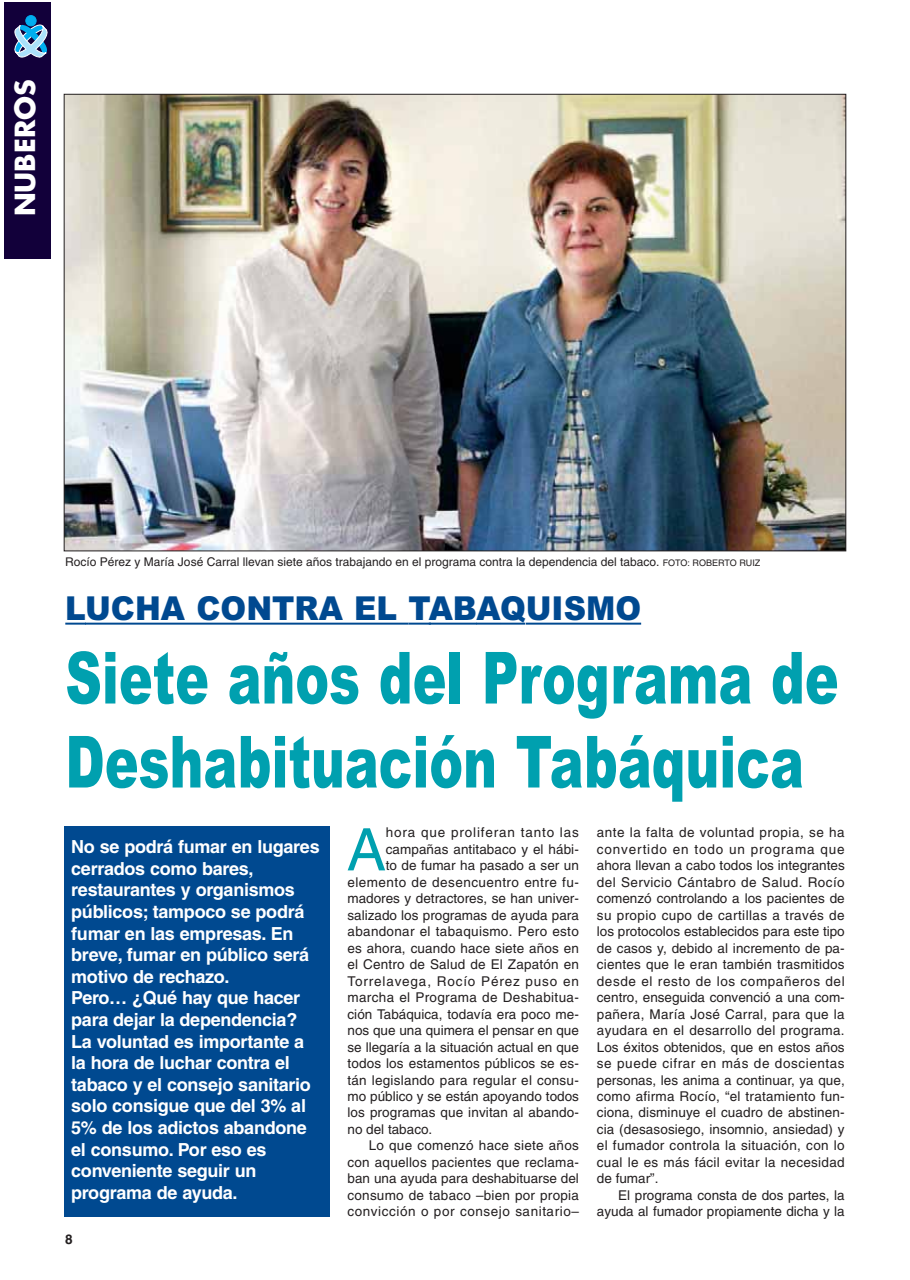
<style>
.page{position:relative;width:910px;height:1280px;background:#fff}
.page>*{position:absolute;margin:0;border:0;box-sizing:border-box;transform-origin:0 0}
.t1{font:900 72px/84px "Arial";color:#00a0af;scale:.7 1}
.t2{font:58.65px "Helvetica";color:#00a0af}
.t3{font:900 33px "Arial";color:#004990;scale:.94 1}
.t4{font:700 27px "Futura";color:#fff}
.t5{font:700 18px/21.6px "Helvetica";letter-spacing:-.015em;color:#fff}
.t6{font:13.5px/16.5px "Helvetica";letter-spacing:.01em;color:#231f20;text-align:justify}
.t7{font:13.5px "Helvetica";letter-spacing:.04em;color:#231f20}
.t8{font:13.5px "Helvetica";letter-spacing:.035em;color:#231f20}
.t9{font:13.5px "Helvetica";letter-spacing:.06em;color:#231f20}
.t10{font:13.5px "Helvetica";letter-spacing:.065em;color:#231f20}
.t11{font:700 13.5px "Helvetica";color:#231f20}
.t12{font:12px "Helvetica";color:#231f20}
.s1{font-size:9px}
</style>
<div class="page">
<div style="left:4px;top:2px;width:47px;height:257px;background:#12003a"></div>
<div style="left:26px;top:15px;width:10px;height:11px;background:#00aeef;border:1px solid #00aeef;border-radius:50%"></div>
<svg style="left:14px;top:21px;width:34px;height:37px"></svg>
<hr style="left:65px;top:623px;width:21px;height:2px;background:#004990">
<hr style="left:85px;top:623px;width:323px;height:2px;background:#004990">
<hr style="left:408px;top:623px;width:23px;height:2px;background:#004990">
<hr style="left:429px;top:623px;width:48px;height:2px;background:#004990">
<hr style="left:476px;top:623px;width:24px;height:2px;background:#004990">
<hr style="left:500px;top:623px;width:25px;height:2px;background:#004990">
<hr style="left:526px;top:623px;width:115px;height:2px;background:#004990">
<div style="left:64px;top:826px;width:266px;height:390px;background:#004990"></div>
<img style="left:66px;top:96px;width:778px;height:453px">
<h3 class="t4" style="left:13px;top:216px;width:138px;rotate:-90deg">NUBEROS</h3>
<p class="t12" style="left:65px;top:557px;width:696px">Rocío Pérez y María José Carral llevan siete años trabajando en el programa contra la dependencia del tabaco. <span class="s1">FOTO: ROBERTO RUIZ</span></p>
<h3 class="t3" style="left:65px;top:596px;width:614px">LUCHA CONTRA EL TABAQUISMO</h3>
<h1 class="t1" style="left:65px;top:643px;width:1106px">Siete años del Programa de<br>Deshabituación Tabáquica</h1>
<p class="t5" style="left:71px;top:838px;width:250px">No se podrá fumar en lugares cerrados como bares, restaurantes y organismos públicos; tampoco se podrá fumar en las empresas. En breve, fumar en público será motivo de rechazo.<br>Pero… ¿Qué hay que hacer para dejar la dependencia?<br>La voluntad es importante a la hora de luchar contra el tabaco y el consejo sanitario solo consigue que del 3% al<br>5% de los adictos abandone el consumo. Por eso es conveniente seguir un programa de ayuda.</p>
<p class="t11" style="left:65px;top:1234px;width:9px">8</p>
<p class="t6" style="left:597px;top:826px;width:249px">ante la falta de voluntad propia, se ha convertido en todo un programa que ahora llevan a cabo todos los integrantes del Servicio Cántabro de Salud. Rocío comenzó controlando a los pacientes de su propio cupo de cartillas a través de los protocolos establecidos para este tipo de casos y, debido al incremento de pa&shy;cientes que le eran también trasmitidos desde el resto de los compañeros del centro, enseguida convenció a una com&shy;pañera, María José Carral, para que la ayudara en el desarrollo del programa.<br>Los éxitos obtenidos, que en estos años se puede cifrar en más de doscientas personas, les anima a continuar, ya que, como afirma Rocío, “el tratamiento fun&shy;ciona, disminuye el cuadro de abstinen&shy;cia (desasosiego, insomnio, ansiedad) y el fumador controla la situación, con lo cual le es más fácil evitar la necesidad de fumar”.</p>
<p class="t6" style="left:597px;top:1188px;width:249px;text-align:right">El programa consta de dos partes, la ayuda al fumador propiamente dicha y la</p>
<h2 class="t2" style="left:347px;top:828px;width:41px">A</h2>
<p class="t10" style="left:386px;top:828px;width:195px">hora que proliferan tanto las</p>
<p class="t6" style="left:386px;top:842px;width:195px">campañas antitabaco y el hábi-</p>
<p class="t6" style="left:386px;top:859px;width:195px">to de fumar ha pasado a ser un</p>
<p class="t8" style="left:348px;top:877px;width:233px">elemento de desencuentro entre fu-</p>
<p class="t6" style="left:348px;top:892px;width:233px">madores y detractores, se han univer-</p>
<p class="t6" style="left:348px;top:908px;width:233px">salizado los programas de ayuda para</p>
<p class="t6" style="left:348px;top:924px;width:233px">abandonar el tabaquismo. Pero esto</p>
<p class="t6" style="left:348px;top:941px;width:233px">es ahora, cuando hace siete años en</p>
<p class="t6" style="left:348px;top:957px;width:233px">el Centro de Salud de El Zapatón en</p>
<p class="t9" style="left:348px;top:976px;width:233px">Torrelavega, Rocío Pérez puso en</p>
<p class="t6" style="left:348px;top:990px;width:233px">marcha el Programa de Deshabitua-</p>
<p class="t6" style="left:348px;top:1007px;width:233px">ción Tabáquica, todavía era poco me-</p>
<p class="t6" style="left:348px;top:1023px;width:233px">nos que una quimera el pensar en que</p>
<p class="t6" style="left:348px;top:1040px;width:233px">se llegaría a la situación actual en que</p>
<p class="t6" style="left:348px;top:1056px;width:233px">todos los estamentos públicos se es-</p>
<p class="t6" style="left:348px;top:1073px;width:233px">tán legislando para regular el consu-</p>
<p class="t6" style="left:348px;top:1089px;width:233px">mo público y se están apoyando todos</p>
<p class="t6" style="left:348px;top:1106px;width:233px">los programas que invitan al abando-</p>
<p class="t6" style="left:348px;top:1122px;width:86px">no del tabaco.</p>
<p class="t6" style="left:369px;top:1139px;width:212px">Lo que comenzó hace siete años</p>
<p class="t6" style="left:348px;top:1155px;width:233px">con aquellos pacientes que reclama-</p>
<p class="t6" style="left:348px;top:1172px;width:233px">ban una ayuda para deshabituarse del</p>
<p class="t6" style="left:348px;top:1188px;width:233px">consumo de tabaco –bien por propia</p>
<p class="t7" style="left:348px;top:1206px;width:233px">convicción o por consejo sanitario–</p>
</div>
